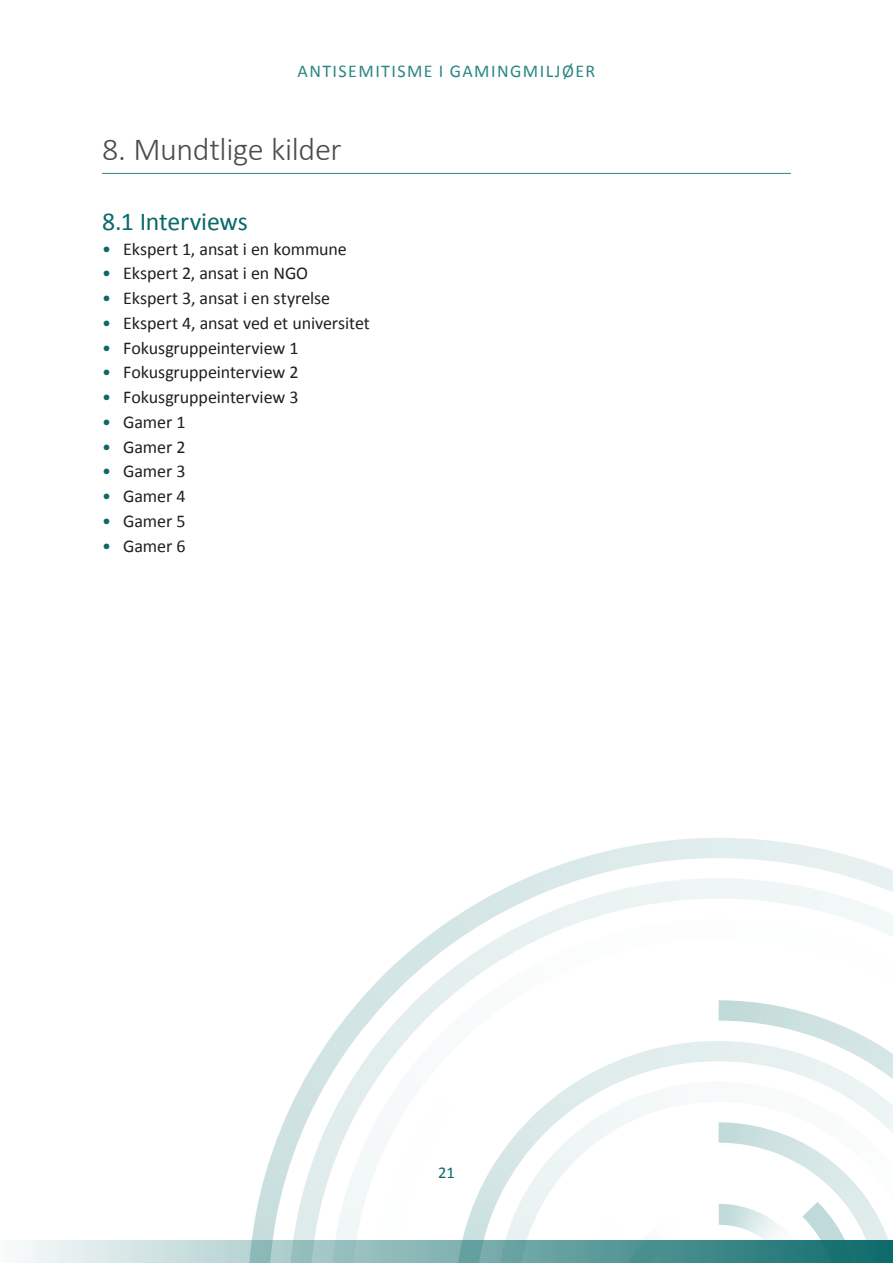
<style>
.page{position:relative;width:893px;height:1263px;background:#fff}
.page>*{position:absolute;margin:0;border:0;box-sizing:border-box;transform-origin:0 0}
.H2__Overskrift_X__-_i_TOC{font:300 32.25px "Calibri";letter-spacing:-.01em;color:#4b4c4d}
.H3__Mellemrubrik_X_X_-_i_TOC{font:25.8px "Calibri";letter-spacing:-.01em;color:#0b6969}
.t1{font:18px "Calibri";letter-spacing:-.005em;color:#231f20}
.t2{font:18px "Calibri";letter-spacing:.08em;color:#2b8783}
.t3{font:16.5px "Calibri";color:#0b6969}
.s1{color:#0b6969}
</style>
<div class="page">
<hr style="left:102px;top:173px;width:689px;height:1px;background:#2b8783">
<svg style="left:252px;top:838px;width:641px;height:402px"></svg>
<svg style="left:579px;top:1202px;width:279px;height:38px"></svg>
<svg style="left:20px;top:1240px;width:873px;height:23px;background:#7eafaf"></svg>
<p class="t2" style="left:298px;top:59px;width:299px">ANTISEMITISME I GAMINGMILJØER</p>
<h2 class="H2__Overskrift_X__-_i_TOC" style="left:102px;top:130px;width:241px">8. Mundtlige kilder</h2>
<h3 class="H3__Mellemrubrik_X_X_-_i_TOC" style="left:102px;top:203px;width:147px">8.1 Interviews</h3>
<p class="t1" style="left:102px;top:236px;width:246px"><span class="s1">•</span> Ekspert 1, ansat i en kommune</p>
<p class="t1" style="left:102px;top:261px;width:208px"><span class="s1">•</span> Ekspert 2, ansat i en NGO</p>
<p class="t1" style="left:102px;top:286px;width:230px"><span class="s1">•</span> Ekspert 3, ansat i en styrelse</p>
<p class="t1" style="left:102px;top:310px;width:269px"><span class="s1">•</span> Ekspert 4, ansat ved et universitet</p>
<p class="t1" style="left:102px;top:335px;width:198px"><span class="s1">•</span> Fokusgruppeinterview 1</p>
<p class="t1" style="left:102px;top:360px;width:198px"><span class="s1">•</span> Fokusgruppeinterview 2</p>
<p class="t1" style="left:102px;top:385px;width:198px"><span class="s1">•</span> Fokusgruppeinterview 3</p>
<p class="t1" style="left:102px;top:409px;width:85px"><span class="s1">•</span> Gamer 1</p>
<p class="t1" style="left:102px;top:434px;width:85px"><span class="s1">•</span> Gamer 2</p>
<p class="t1" style="left:102px;top:459px;width:85px"><span class="s1">•</span> Gamer 3</p>
<p class="t1" style="left:102px;top:484px;width:85px"><span class="s1">•</span> Gamer 4</p>
<p class="t1" style="left:102px;top:508px;width:85px"><span class="s1">•</span> Gamer 5</p>
<p class="t1" style="left:102px;top:533px;width:85px"><span class="s1">•</span> Gamer 6</p>
<p class="t3" style="left:438px;top:1161px;width:18px">21</p>
</div>
